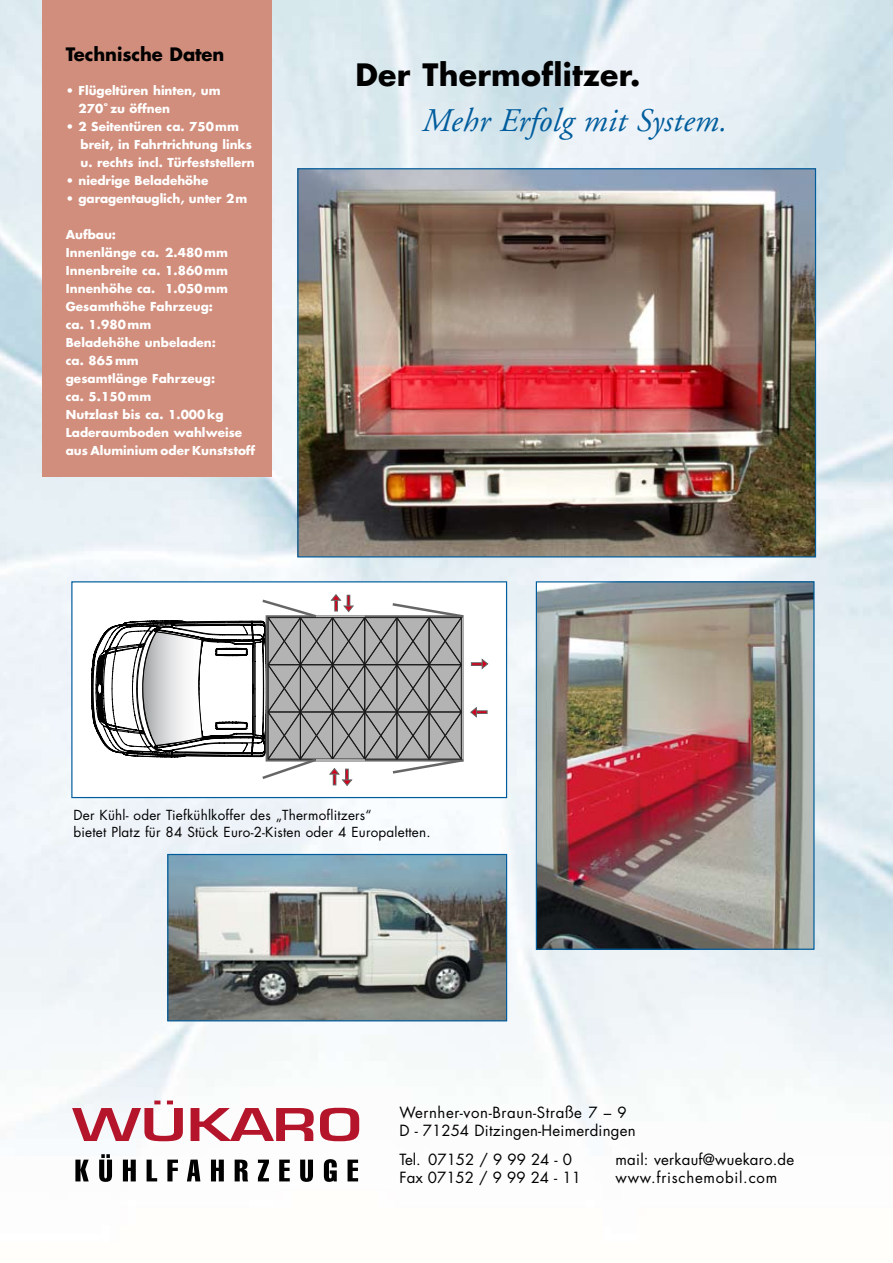
<style>
.page{position:relative;width:893px;height:1263px;background:#fff}
.page>*{position:absolute;margin:0;border:0;box-sizing:border-box;transform-origin:0 0}
.t1{font:italic 33px "Adobe Garamond";letter-spacing:.01em;color:#005d9d}
.t2{font:700 30px "Futura";letter-spacing:.01em;color:#000}
.t3{font:700 18px "Futura";letter-spacing:-.005em;color:#000}
.t4{font:15px/18px "Futura";letter-spacing:.015em;color:#000}
.t5{font:15px "Futura";letter-spacing:.05em;color:#000}
.t6{font:13.5px/16.5px "Futura";letter-spacing:.015em;color:#000}
.t7{font:700 12px/18px "Futura";letter-spacing:.005em;color:#fff}
</style>
<div class="page">
<img style="left:0;top:0;width:893px;height:1182px">
<div style="left:43px;top:0;width:229px;height:477px;background:#d18e7c"></div>
<img style="left:299px;top:170px;width:515px;height:385px">
<div style="left:72px;top:582px;width:435px;height:215px;background:#fff"></div>
<svg style="left:91px;top:594px;width:397px;height:192px"></svg>
<div style="left:71px;top:581px;width:436px;height:217px;border:1px solid #005d9d"></div>
<img style="left:538px;top:583px;width:275px;height:365px">
<div style="left:536px;top:581px;width:279px;height:369px;border:1px solid #005d9d"></div>
<img style="left:169px;top:856px;width:336px;height:163px">
<div style="left:167px;top:854px;width:340px;height:167px;border:1px solid #005d9d"></div>
<svg style="left:72px;top:1100px;width:111px;height:41px"></svg>
<svg style="left:191px;top:1108px;width:123px;height:33px"></svg>
<svg style="left:320px;top:1108px;width:39px;height:33px"></svg>
<svg style="left:75px;top:1159px;width:14px;height:22px"></svg>
<svg style="left:99px;top:1154px;width:13px;height:28px"></svg>
<svg style="left:123px;top:1159px;width:13px;height:22px"></svg>
<svg style="left:147px;top:1159px;width:10px;height:22px"></svg>
<svg style="left:167px;top:1159px;width:11px;height:22px"></svg>
<svg style="left:187px;top:1159px;width:13px;height:22px"></svg>
<svg style="left:211px;top:1159px;width:13px;height:22px"></svg>
<svg style="left:235px;top:1159px;width:13px;height:22px"></svg>
<svg style="left:258px;top:1159px;width:11px;height:22px"></svg>
<svg style="left:279px;top:1159px;width:11px;height:22px"></svg>
<svg style="left:300px;top:1159px;width:13px;height:23px"></svg>
<svg style="left:324px;top:1159px;width:13px;height:23px"></svg>
<svg style="left:348px;top:1159px;width:10px;height:22px"></svg>
<h3 class="t3" style="left:66px;top:42px;width:160px">Technische Daten</h3>
<p class="t7" style="left:79px;top:81px;width:144px;text-indent:-13px">• Flügeltüren hinten, um<br>270˚ zu öffnen</p>
<p class="t7" style="left:81px;top:117px;width:176px;text-indent:-15px">• 2 Seitentüren ca. 750mm breit, in Fahrtrichtung links u. rechts incl. Türfeststellern</p>
<p class="t7" style="left:66px;top:171px;width:144px">• niedrige Beladehöhe</p>
<p class="t7" style="left:66px;top:189px;width:183px">• garagentauglich, unter 2m</p>
<p class="t7" style="left:66px;top:225px;width:191px">Aufbau:<br>Innenlänge ca. 2.480mm<br>Innenbreite ca. 1.860mm<br>Innenhöhe ca. 1.050mm<br>Gesamthöhe Fahrzeug:<br>ca. 1.980mm<br>Beladehöhe unbeladen:<br>ca. 865mm<br>gesamtlänge Fahrzeug:<br>ca. 5.150mm<br>Nutzlast bis ca. 1.000kg<br>Laderaumboden wahlweise aus Aluminium oder Kunststoff</p>
<h2 class="t2" style="left:355px;top:55px;width:286px">Der Thermoflitzer.</h2>
<h1 class="t1" style="left:421px;top:103px;width:306px">Mehr Erfolg mit System.</h1>
<p class="t6" style="left:74px;top:807px;width:359px">Der Kühl- oder Tiefkühlkoffer des „Thermoflitzers“<br>bietet Platz für 84 Stück Euro-2-Kisten oder 4 Europaletten.</p>
<p class="t4" style="left:399px;top:1104px;width:238px">Wernher-von-Braun-Straße 7 – 9<br>D - 71254 Ditzingen-Heimerdingen</p>
<p class="t4" style="left:399px;top:1150px;width:174px">Tel. 07152 / 9 99 24 - 0</p>
<p class="t4" style="left:615px;top:1150px;width:180px">mail: verkauf@wuekaro.de</p>
<p class="t4" style="left:399px;top:1168px;width:183px">Fax 07152 / 9 99 24 - 11</p>
<p class="t5" style="left:615px;top:1168px;width:163px">www.frischemobil.com</p>
</div>
